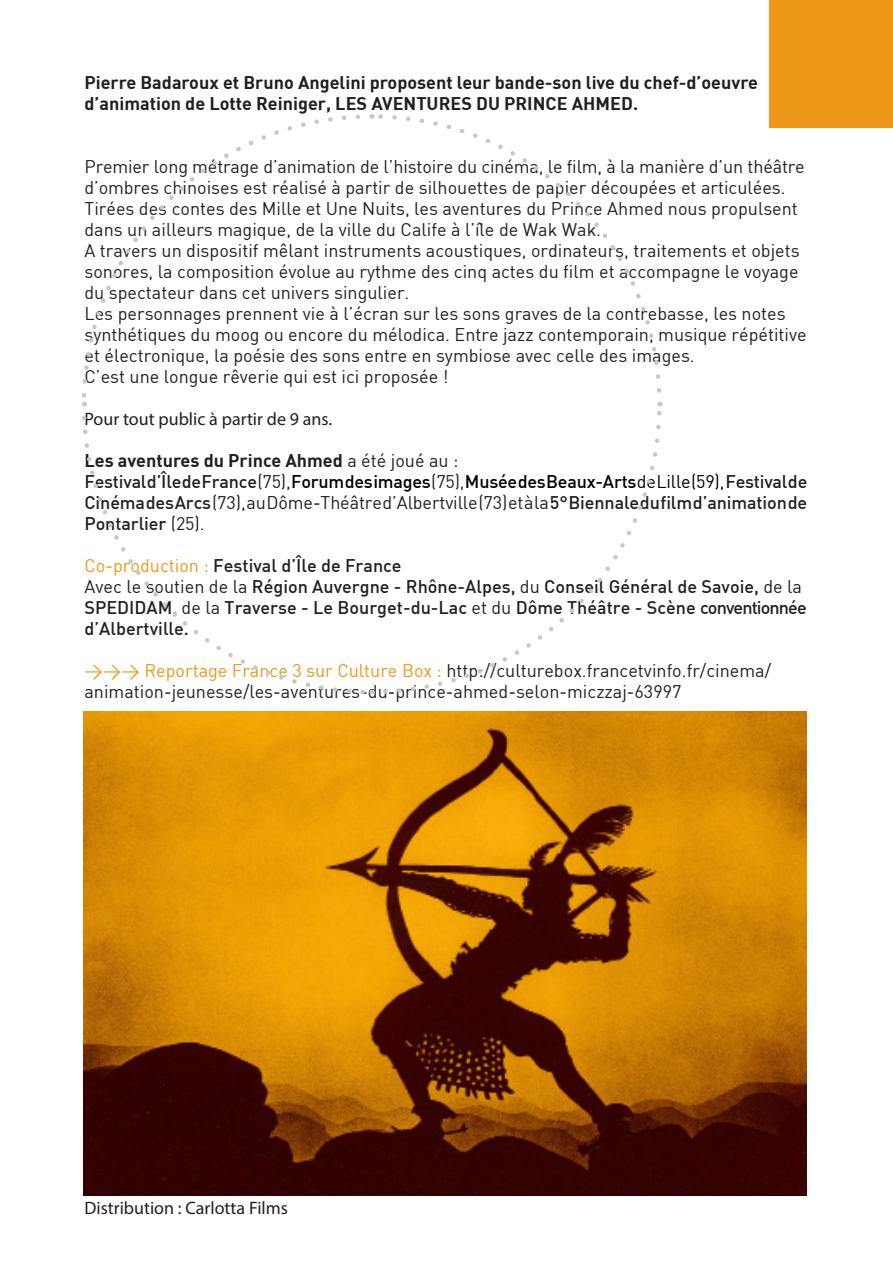
<style>
.page{position:relative;width:893px;height:1263px;background:#fff}
.page>*{position:absolute;margin:0;border:0;box-sizing:border-box;transform-origin:0 0}
.t1{font:18px/21px "DIN";color:#231f20}
.t2{font:500 18px/21px "DIN";color:#231f20;text-align:justify}
.t3{font:700 18px/21px "DIN";color:#231f20}
.t4{font:18px "Myriad Pro";color:#231f20}
.s1{font-weight:400}
.s2{color:#000}
.s3{font-weight:400;color:#000}
.s4{font-weight:400;color:#ed9819}
.s5{color:#ed9819}
</style>
<div class="page">
<div style="left:770px;top:0;width:123px;height:128px;background:#ed9819"></div>
<img style="left:83px;top:711px;width:723px;height:484px">
<svg style="left:383px;top:406px;width:279px;height:288px"></svg>
<svg style="left:374px;top:114px;width:288px;height:279px"></svg>
<svg style="left:82px;top:114px;width:278px;height:284px"></svg>
<svg style="left:82px;top:415px;width:283px;height:279px"></svg>
<p class="t3" style="left:84px;top:71px;width:675px">Pierre Badaroux et Bruno Angelini proposent leur bande-son live du chef-d’oeuvre d’animation de Lotte Reiniger, LES AVENTURES DU PRINCE AHMED.</p>
<p class="t1" style="left:84px;top:155px;width:722px">Premier long métrage d’animation de l’histoire du cinéma, le film, à la manière d’un théâtre d’ombres chinoises est réalisé à partir de silhouettes de papier découpées et articulées.<br>Tirées des contes des Mille et Une Nuits, les aventures du Prince Ahmed nous propulsent dans un ailleurs magique, de la ville du Calife à l’île de Wak Wak.</p>
<p class="t1" style="left:84px;top:239px;width:717px;text-align:justify">A travers un dispositif mêlant instruments acoustiques, ordinateurs, traitements et objets sonores, la composition évolue au rythme des cinq actes du film et accompagne le voyage du spectateur dans cet univers singulier.</p>
<p class="t1" style="left:84px;top:302px;width:724px">Les personnages prennent vie à l’écran sur les sons graves de la contrebasse, les notes synthétiques du moog ou encore du mélodica. Entre jazz contemporain, musique répétitive et électronique, la poésie des sons entre en symbiose avec celle des images.</p>
<p class="t1" style="left:84px;top:365px;width:365px">C’est une longue rêverie qui est ici proposée !</p>
<p class="t4" style="left:84px;top:408px;width:249px">Pour tout public à partir de 9 ans.</p>
<p class="t3" style="left:84px;top:449px;width:376px">Les aventures du Prince Ahmed <span class="s1">a été joué au :</span></p>
<p class="t2" style="left:84px;top:470px;width:724px">Festival d’Île de France <span class="s1">(75),</span> <span class="s2">Forum des images</span><span class="s1">(75),</span> <span class="s2">Musée des Beaux-Arts</span> <span class="s3">de Lille (59),</span> Festival de Cinéma des Arcs <span class="s1">(73), au Dôme-Théâtre d’Albertville (73) et à la</span> 5° Biennale du film d’animation de Pontarlier <span class="s1">(25).</span></p>
<p class="t2" style="left:84px;top:554px;width:319px"><span class="s4">Co-production :</span> Festival d’Île de France</p>
<p class="t2" style="left:84px;top:575px;width:724px;text-align:left"><span class="s1">Avec le soutien de la</span> Région Auvergne - Rhône-Alpes, <span class="s1">du</span> Conseil Général de Savoie, <span class="s1">de la<br></span>SPEDIDAM, <span class="s1">de la</span> Traverse - Le Bourget-du-Lac <span class="s1">et du</span> Dôme Théâtre - Scène conventionnée d’Albertville.</p>
<p class="t1" style="left:84px;top:659px;width:688px"><span class="s5">&gt;&gt;&gt; Reportage France 3 sur Culture Box :</span> http://culturebox.francetvinfo.fr/cinema/ animation-jeunesse/les-aventures-du-prince-ahmed-selon-miczzaj-63997</p>
<p class="t4" style="left:84px;top:1197px;width:205px">Distribution : Carlotta Films</p>
</div>
